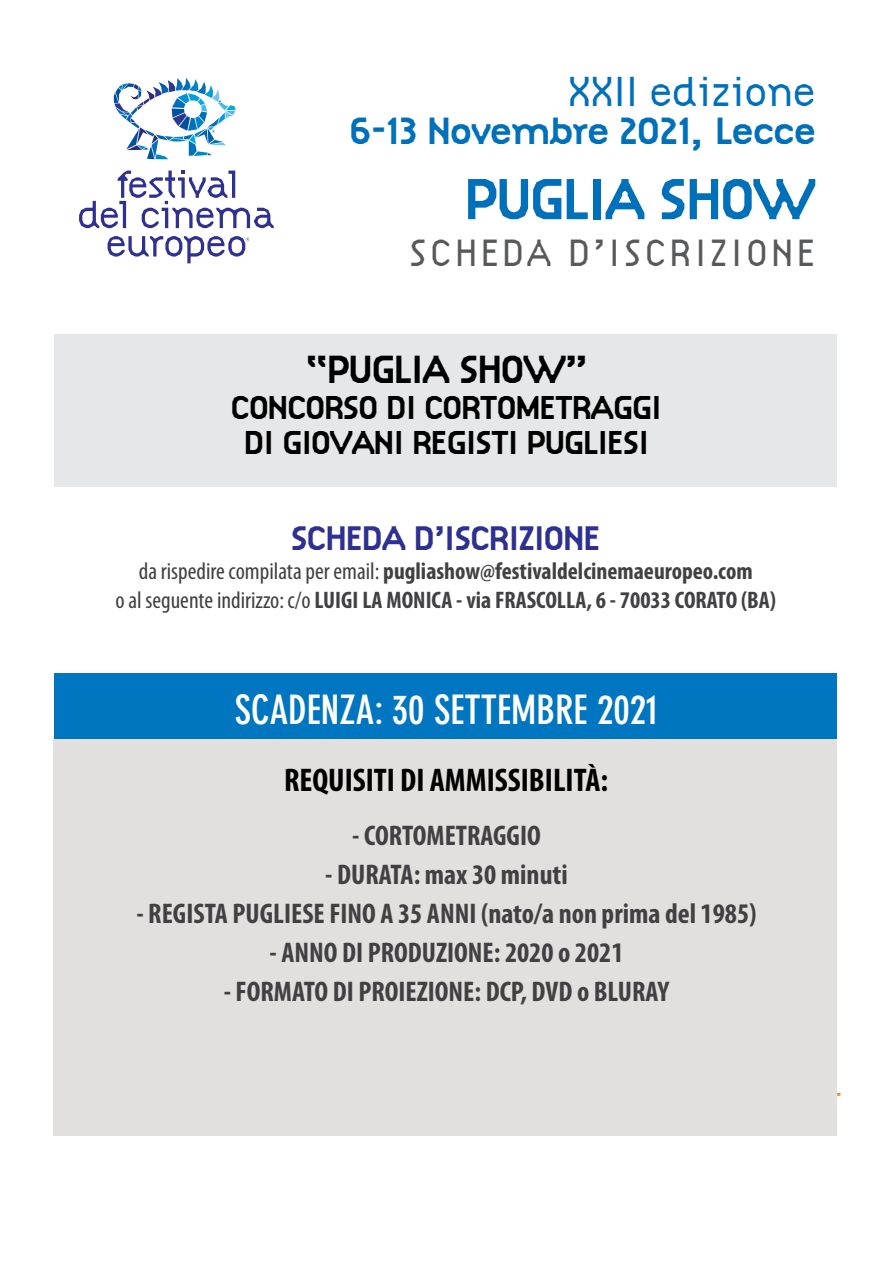
<style>
.page{position:relative;width:893px;height:1263px;background:#fff}
.page>*{position:absolute;margin:0;border:0;box-sizing:border-box;transform-origin:0 0}
.t1{font:700 60.15px "Citizen";letter-spacing:-.05em;color:#0070bb}
.t2{font:300 43.65px "Citizen";letter-spacing:-.05em;color:#0070bb}
.t3{font:700 40.95px "Citizen";letter-spacing:-.05em;color:#000}
.t4{font:700 condensed 40.05px "DIN Neuzeit Grotesk";color:#fff}
.t5{font:700 39.6px "Citizen";letter-spacing:-.05em;color:#0070bb}
.t6{font:300 39.6px "Citizen";letter-spacing:.05em;color:#58595b}
.t7{font:700 35.55px "Citizen";letter-spacing:-.05em;color:#2e3092}
.t8{font:700 34.5px/35.4px "Citizen";letter-spacing:-.05em;color:#000;text-align:center}
.t9{font:700 condensed 32.85px "Myriad Pro";color:#000}
.t10{font:700 condensed 28.5px "Myriad Pro";color:#414042}
.t11{font:700 condensed 24px/28.8px "Myriad Pro";color:#414042;text-align:center}
.s1{font-weight:400}
</style>
<div class="page">
<div style="left:54px;top:673px;width:783px;height:66px;background:#0076c0"></div>
<div style="left:54px;top:334px;width:783px;height:153px;background:#e6e7e8"></div>
<div style="left:53px;top:739px;width:784px;height:396px;background:#e2e0df"></div>
<svg style="left:79px;top:171px;width:195px;height:57px"></svg>
<svg style="left:108px;top:236px;width:142px;height:27px"></svg>
<svg style="left:114px;top:78px;width:122px;height:81px"></svg>
<h2 class="t2" style="left:567px;top:66px;width:251px">XXII edizione</h2>
<h3 class="t5" style="left:349px;top:108px;width:469px">6-13 Novembre 2021, Lecce</h3>
<h1 class="t1" style="left:464px;top:164px;width:354px">PUGLIA SHOW</h1>
<h3 class="t6" style="left:408px;top:230px;width:409px">SCHEDA D’ISCRIZIONE</h3>
<h3 class="t3" style="left:305px;top:345px;width:285px">“PUGLIA SHOW”</h3>
<p class="t8" style="left:231px;top:389px;width:433px">CONCORSO DI CORTOMETRAGGI<br>DI GIOVANI REGISTI PUGLIESI</p>
<p class="t7" style="left:291px;top:517px;width:312px">SCHEDA D’ISCRIZIONE</p>
<p class="t11" style="left:115px;top:556px;width:662px"><span class="s1">da rispedire compilata per email:</span> pugliashow@festivaldelcinemaeuropeo.com<br><span class="s1">o al seguente indirizzo:c/o</span> LUIGI LA MONICA - via FRASCOLLA, 6 - 70033 CORATO (BA)</p>
<h3 class="t4" style="left:235px;top:687px;width:425px">SCADENZA: 30 SETTEMBRE 2021</h3>
<p class="t9" style="left:284px;top:759px;width:326px">REQUISITI DI AMMISSIBILITÀ:</p>
<p class="t10" style="left:352px;top:818px;width:190px">- CORTOMETRAGGIO</p>
<p class="t10" style="left:325px;top:857px;width:244px">- DURATA: max 30 minuti</p>
<p class="t10" style="left:136px;top:896px;width:622px">- REGISTA PUGLIESE FINO A 35 ANNI (nato/a non prima del 1985)</p>
<p class="t10" style="left:269px;top:935px;width:355px">- ANNO DI PRODUZIONE: 2020 o 2021</p>
<p class="t10" style="left:224px;top:974px;width:447px">- FORMATO DI PROIEZIONE: DCP, DVD o BLURAY</p>
</div>
